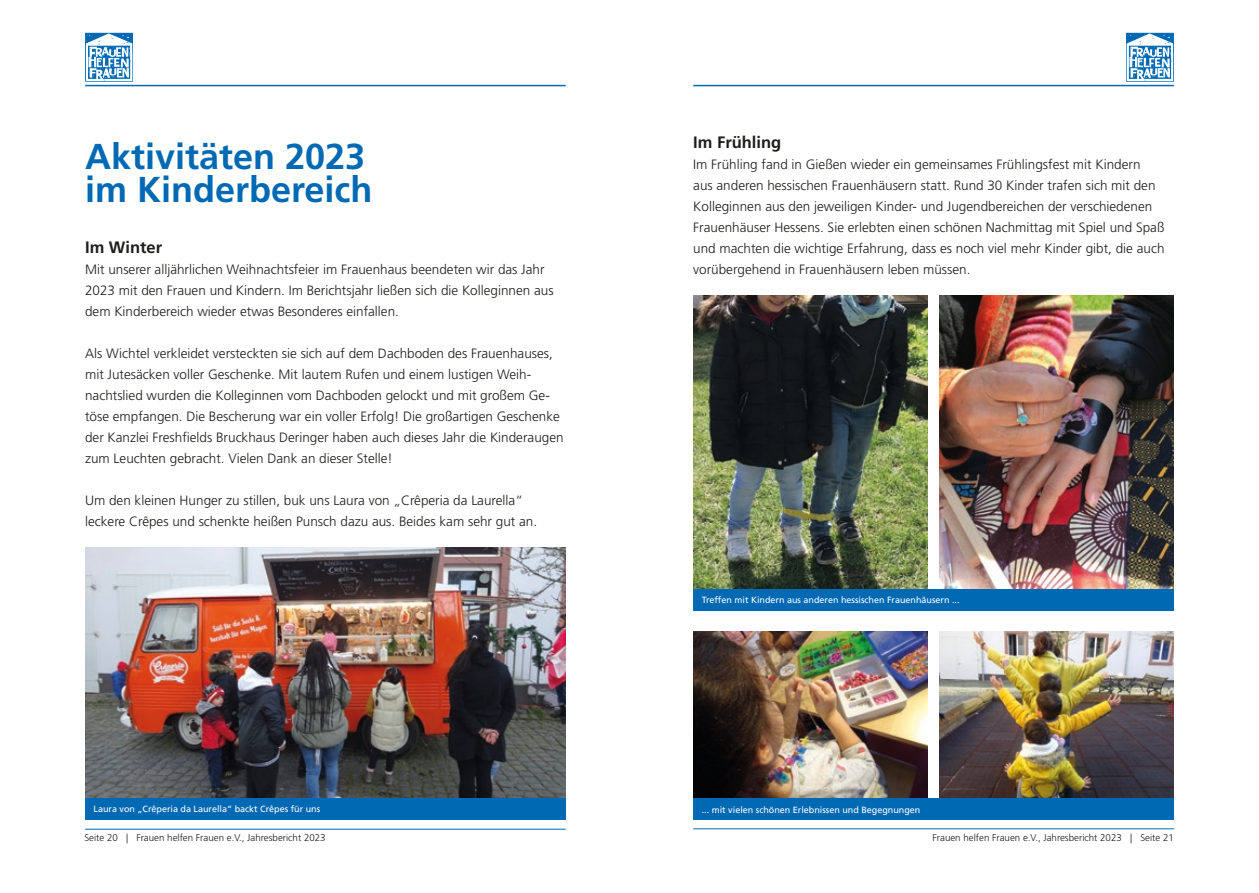
<style>
.page{position:relative;width:1259px;height:893px;background:#fff}
.page>*{position:absolute;margin:0;border:0;box-sizing:border-box;transform-origin:0 0}
.t1{font:700 36px/33px "Frutiger LT Std";color:#0069b4}
.t2{font:700 16.5px "Frutiger LT Std";color:#1d1d1b}
.t3{font:300 13.5px/21px "Frutiger LT Std";color:#1d1d1b}
.t4{font:300 9.75px "Frutiger LT Std";color:#1d1d1b}
.t5{font:9px "Frutiger LT Std";color:#fff}
</style>
<div class="page">
<svg style="left:1126px;top:33px;width:48px;height:49px"></svg>
<svg style="left:85px;top:33px;width:48px;height:49px"></svg>
<hr style="left:693px;top:85px;width:481px;height:1px;background:#0069b4">
<hr style="left:85px;top:85px;width:481px;height:1px;background:#0069b4">
<hr style="left:85px;top:829px;width:481px;height:1px;background:#0069b4">
<hr style="left:693px;top:828px;width:481px;height:1px;background:#0069b4">
<img style="left:85px;top:547px;width:481px;height:252px">
<img style="left:693px;top:295px;width:234px;height:294px">
<img style="left:940px;top:295px;width:234px;height:294px">
<img style="left:693px;top:631px;width:234px;height:168px">
<img style="left:940px;top:631px;width:234px;height:168px">
<div style="left:85px;top:799px;width:481px;height:21px;background:#0069b4"></div>
<div style="left:693px;top:799px;width:481px;height:21px;background:#0069b4"></div>
<div style="left:693px;top:589px;width:481px;height:21px;background:#0069b4"></div>
<h1 class="t1" style="left:85px;top:140px;width:289px">Aktivitäten 2023 im Kinderbereich</h1>
<p class="t2" style="left:85px;top:238px;width:79px">Im Winter</p>
<p class="t3" style="left:85px;top:259px;width:470px">Mit unserer alljährlichen Weihnachtsfeier im Frauenhaus beendeten wir das Jahr<br>2023 mit den Frauen und Kindern. Im Berichtsjahr ließen sich die Kolleginnen aus dem Kinderbereich wieder etwas Besonderes einfallen.</p>
<p class="t3" style="left:85px;top:343px;width:480px">Als Wichtel verkleidet versteckten sie sich auf dem Dachboden des Frauenhauses, mit Jutesäcken voller Geschenke. Mit lautem Rufen und einem lustigen Weih&shy;nachtslied wurden die Kolleginnen vom Dachboden gelockt und mit großem Ge&shy;töse empfangen. Die Bescherung war ein voller Erfolg! Die großartigen Geschenke der Kanzlei Freshfields Bruckhaus Deringer haben auch dieses Jahr die Kinderaugen zum Leuchten gebracht. Vielen Dank an dieser Stelle!</p>
<p class="t3" style="left:85px;top:490px;width:453px">Um den kleinen Hunger zu stillen, buk uns Laura von „Crêperia da Laurella“ leckere Crêpes und schenkte heißen Punsch dazu aus. Beides kam sehr gut an.</p>
<p class="t2" style="left:693px;top:133px;width:90px">Im Frühling</p>
<p class="t3" style="left:693px;top:154px;width:473px">Im Frühling fand in Gießen wieder ein gemeinsames Frühlingsfest mit Kindern<br>aus anderen hessischen Frauenhäusern statt. Rund 30 Kinder trafen sich mit den Kolleginnen aus den jeweiligen Kinder- und Jugendbereichen der verschiedenen Frauenhäuser Hessens. Sie erlebten einen schönen Nachmittag mit Spiel und Spaß und machten die wichtige Erfahrung, dass es noch viel mehr Kinder gibt, die auch vorübergehend in Frauenhäusern leben müssen.</p>
<p class="t5" style="left:702px;top:595px;width:259px">Treffen mit Kindern aus anderen hessischen Frauenhäusern ...</p>
<p class="t5" style="left:94px;top:804px;width:228px">Laura von „Crêperia da Laurella“ backt Crêpes für uns</p>
<p class="t5" style="left:702px;top:804px;width:220px">... mit vielen schönen Erlebnissen und Begegnungen</p>
<p class="t4" style="left:84px;top:832px;width:243px">Seite 20 | Frauen helfen Frauen e.V., Jahresbericht 2023</p>
<p class="t4" style="left:932px;top:832px;width:243px">Frauen helfen Frauen e.V., Jahresbericht 2023 | Seite 21</p>
</div>
